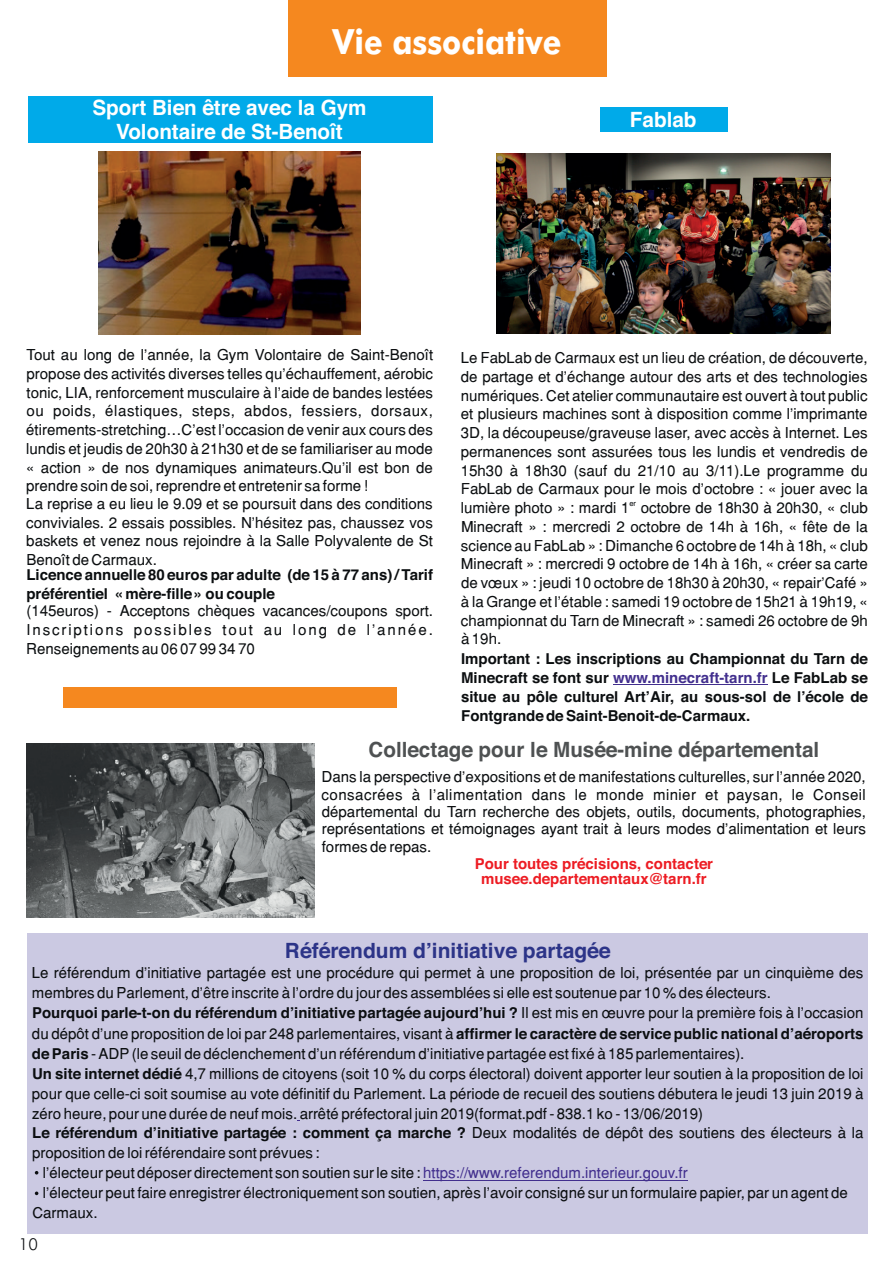
<style>
.page{position:relative;width:893px;height:1263px;background:#fff}
.page>*{position:absolute;margin:0;border:0;box-sizing:border-box;transform-origin:0 0}
.t1{font:700 34.8px "Futura BT";color:#fff;scale:.88 1}
.t2{font:700 21px/24.3px "Helvetica";color:#fff;text-align:center}
.t3{font:700 21px "Helvetica";color:#4e5152}
.t4{font:700 21px "Helvetica";color:#2c3488}
.t5{font:300 16.5px "Futura BT";color:#0b0e10}
.t6{font:15px/18.8px "Helvetica";color:#0b0e10;text-align:justify}
.t7{font:700 15px/18.8px "Helvetica";color:#0b0e10}
.t8{font:700 15px/15px "Helvetica";color:#ed1c23;text-align:center}
.t9{font:7.5px "Helvetica";color:#0b0e10}
.s1{color:#422f8e}
.s2{font-weight:400}
.s3{font-weight:700}
</style>
<div class="page">
<div style="left:27px;top:933px;width:841px;height:300px;background:#cbc9e2"></div>
<div style="left:600px;top:107px;width:127px;height:25px;background:#00aae9"></div>
<img style="left:497px;top:153px;width:333px;height:180px">
<img style="left:98px;top:152px;width:262px;height:183px">
<hr style="left:613px;top:684px;width:154px;height:1px;background:#422f8e">
<div style="left:288px;top:0;width:319px;height:76px;background:#f5881f"></div>
<div style="left:29px;top:96px;width:404px;height:46px;background:#00aae9"></div>
<hr style="left:423px;top:1180px;width:264px;height:1px;background:#422f8e">
<img style="left:27px;top:743px;width:287px;height:174px">
<div style="left:63px;top:687px;width:334px;height:21px;background:#f5881f"></div>
<svg style="left:35px;top:1191px;width:3px;height:4px"></svg>
<h1 class="t1" style="left:333px;top:21px;width:262px">Vie associative</h1>
<h2 class="t2" style="left:92px;top:96px;width:276px">Sport Bien être avec la Gym<br>Volontaire de St-Benoît</h2>
<h2 class="t2" style="left:630px;top:107px;width:68px">Fablab</h2>
<p class="t6" style="left:26px;top:345px;width:408px;text-align:left">Tout au long de l’année, la Gym Volontaire de Saint-Benoît propose des activités diverses telles qu’échauffement, aérobic tonic, LIA, renforcement musculaire à l’aide de bandes lestées ou poids, élastiques, steps, abdos, fessiers, dorsaux, étirements-stretching…C’est l’occasion de venir aux cours des lundis et jeudis de 20h30 à 21h30 et de se familiariser au mode « action » de nos dynamiques animateurs.Qu’il est bon de prendre soin de soi, reprendre et entretenir sa forme !<br>La reprise a eu lieu le 9.09 et se poursuit dans des conditions conviviales. 2 essais possibles. N’hésitez pas, chaussez vos baskets et venez nous rejoindre à la Salle Polyvalente de St Benoît de Carmaux.</p>
<p class="t7" style="left:26px;top:566px;width:408px">Licenceannuelle80 euros par adulte (de15 à 77 ans) / Tarif préférentiel « mère-fille» ou couple</p>
<p class="t6" style="left:26px;top:601px;width:408px">(145euros) - Acceptons chèques vacances/coupons sport.<br>Inscriptions possibles tout au long de l’année.<br>Renseignements au 06 07 99 34 70</p>
<p class="t6" style="left:461px;top:348px;width:409px">Le FabLab de Carmaux est un lieu de création, de découverte, de partage et d'échange autour des arts et des technologies numériques. Cet atelier communautaire est ouvert à tout public et plusieurs machines sont à disposition comme l'imprimante 3D, la découpeuse/graveuse laser, avec accès à Internet. Les permanences sont assurées tous les lundis et vendredis de 15h30 à 18h30 (sauf du 21/10 au 3/11).Le programme du FabLab de Carmaux pour le mois d’octobre : « jouer avec la</p>
<p class="t9" style="left:629px;top:498px;width:8px">er</p>
<p class="t6" style="left:461px;top:498px;width:408px">lumière photo » : mardi 1 octobre de 18h30 à 20h30, « club Minecraft » : mercredi 2 octobre de 14h à 16h, « fête de la science au FabLab » : Dimanche 6 octobre de 14h à 18h, « club Minecraft » : mercredi 9 octobre de 14h à 16h, « créer sa carte de vœux » : jeudi 10 octobre de 18h30 à 20h30, « repair’Café » à la Grange et l’étable : samedi 19 octobre de 15h21 à 19h19, « championnat du Tarn de Minecraft » : samedi 26 octobre de 9h à 19h.</p>
<p class="t7" style="left:461px;top:650px;width:409px;text-align:justify">Important : Les inscriptions au Championnat du Tarn de Minecraft se font sur <span class="s1">www.minecraft-tarn.fr</span> Le FabLab se situe au pôle culturel Art’Air, au sous-sol de l’école de FontgrandedeSaint-Benoit-de-Carmaux.</p>
<h2 class="t3" style="left:368px;top:732px;width:452px">Collectage pour le Musée-mine départemental</h2>
<p class="t6" style="left:322px;top:768px;width:546px;line-height:17.4px">Dans la perspective d’expositions et de manifestations culturelles, sur l’année 2020, consacrées à l’alimentation dans le monde minier et paysan, le Conseil départemental du Tarn recherche des objets, outils, documents, photographies, représentations et témoignages ayant trait à leurs modes d’alimentation et leurs formes de repas.</p>
<p class="t8" style="left:475px;top:856px;width:240px">Pour toutes précisions, contacter musee.departementaux@tarn.fr</p>
<h2 class="t4" style="left:285px;top:934px;width:328px">Référendum d’initiative partagée</h2>
<p class="t6" style="left:32px;top:963px;width:833px">Le référendum d’initiative partagée est une procédure qui permet à une proposition de loi, présentée par un cinquième des</p>
<p class="t6" style="left:32px;top:983px;width:740px">membres du Parlement, d’être inscrite à l’ordre du jour des assemblées si elle est soutenue par 10 % des électeurs.</p>
<p class="t7" style="left:32px;top:1004px;width:833px">Pourquoi parle-t-on du référendum d’initiative partagée aujourd’hui ? <span class="s2">Il est mis en œuvre pour la première fois à l’occasion</span></p>
<p class="t6" style="left:32px;top:1024px;width:833px">du dépôt d’une proposition de loi par 248 parlementaires, visant à <span class="s3">affirmer le caractère de service public national d’aéroports</span></p>
<p class="t6" style="left:32px;top:1044px;width:714px"><span class="s3">deParis</span> - ADP(le seuil de déclenchement d’un référendum d’initiative partagée est fixé à 185 parlementaires).</p>
<p class="t6" style="left:32px;top:1064px;width:833px"><span class="s3">Un site internet dédié</span> 4,7 millions de citoyens (soit 10 % du corps électoral) doivent apporter leur soutien à la proposition de loi</p>
<p class="t6" style="left:32px;top:1084px;width:833px">pour que celle-ci soit soumise au vote définitif du Parlement. La période de recueil des soutiens débutera le jeudi 13 juin 2019 à</p>
<p class="t6" style="left:32px;top:1103px;width:673px">zéro heure, pour une durée de neuf mois. arrêté préfectoral juin 2019(format.pdf - 838.1 ko - 13/06/2019)</p>
<p class="t7" style="left:32px;top:1124px;width:833px">Le référendum d’initiative partagée : comment ça marche ? <span class="s2">Deux modalités de dépôt des soutiens des électeurs à la</span></p>
<p class="t6" style="left:32px;top:1143px;width:289px">proposition de loi référendaire sont prévues :</p>
<p class="t6" style="left:43px;top:1163px;width:646px">l’électeur peut déposer directement son soutien sur le site : <span class="s1">https://www.referendum.interieur.gouv.fr</span></p>
<p class="t6" style="left:43px;top:1183px;width:806px">l’électeur peut faire enregistrer électroniquement son soutien, après l’avoir consigné sur un formulaire papier, par un agent de</p>
<p class="t6" style="left:32px;top:1203px;width:67px">Carmaux.</p>
<p class="t5" style="left:19px;top:1234px;width:21px">10</p>
</div>
